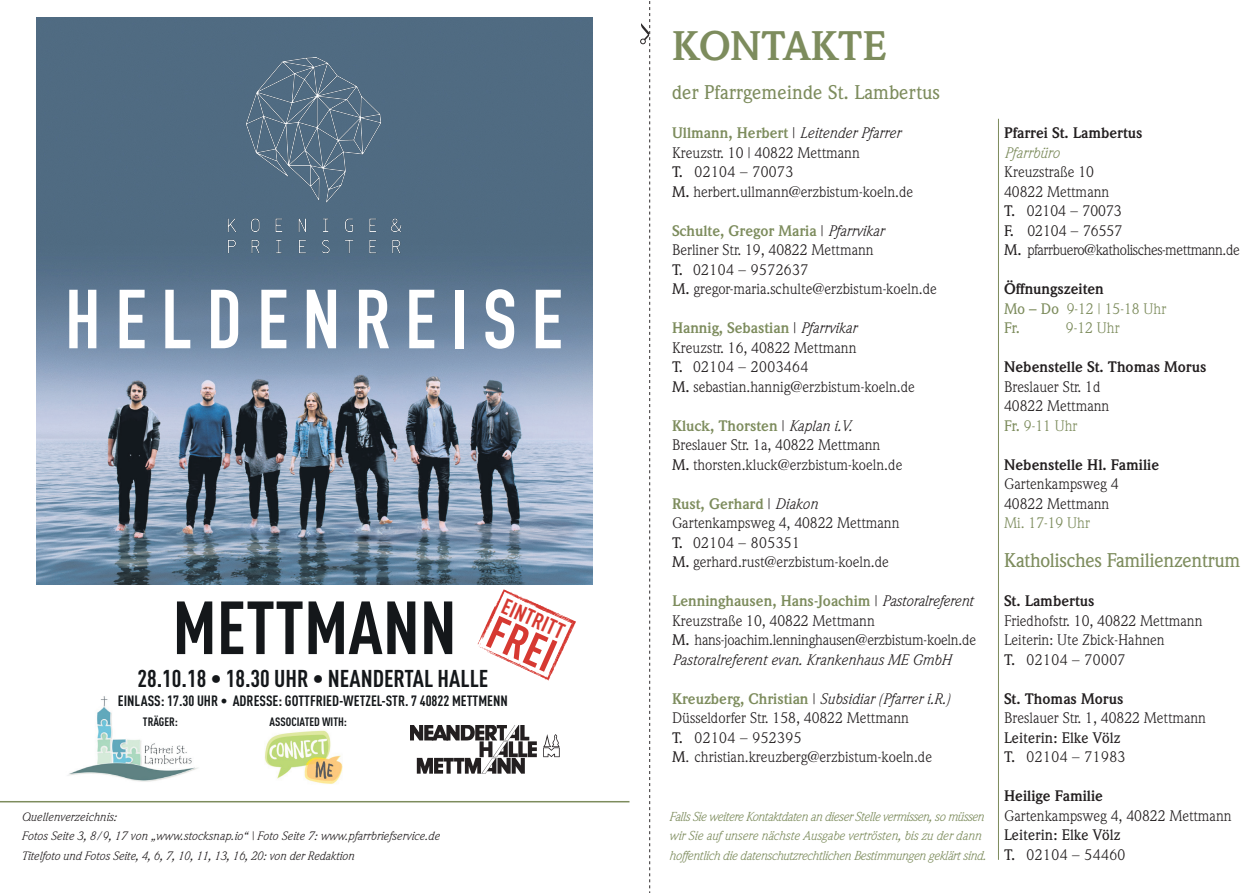
<style>
.page{position:relative;width:1259px;height:893px;background:#fff}
.page>*{position:absolute;margin:0;border:0;box-sizing:border-box;transform-origin:0 0}
.t1{font:700 82.2px "DIN Condensed";color:#fff}
.t2{font:700 condensed 73.95px "DIN Pro";color:#14171a}
.t3{font:700 condensed 46.2px "DIN Pro";color:#d63932}
.t4{font:700 40.5px "Weidemann";color:#7d8c5d}
.t5{font:700 condensed 24px "DIN Pro";color:#14171a}
.t6{font:700 condensed 22.05px "DIN Pro";color:#d63931}
.t7{font:500 19.5px "Weidemann";color:#7d8c5d}
.t8{font:500 19.5px "Weidemann";letter-spacing:-.02em;color:#7d8c5d}
.t9{font:15px/19.5px "Weidemann";color:#231f20}
.t10{font:700 15px/19.5px "Weidemann";color:#231f20}
.t11{font:15px/19.5px "Weidemann";letter-spacing:.03em;color:#231f20}
.t12{font:500 15px/19.5px "Weidemann";color:#231f20}
.t13{font:15px "Weidemann";color:#7d8c5d}
.t14{font:italic 15px "Weidemann";color:#7d8c5d}
.t15{font:700 condensed 14.85px "DIN Pro";color:#14171a}
.t16{font:italic 12.75px/19.5px "Weidemann";letter-spacing:-.03em;color:#7d8c5d}
.t17{font:italic 12px/19.5px "Weidemann";color:#231f20}
.t18{font:700 condensed 12px "DIN Pro";color:#14171a}
.s1{font-weight:700;color:#7d8c5d}
.s2{font-style:italic}
.s3{font-weight:500}
.s4{font-weight:500;color:#7d8c5d}
.s5{font-weight:400;color:#7d8c5d}
.s6{color:#7d8c5d}
.s7{font-weight:400}
</style>
<div class="page">
<svg style="left:477px;top:589px;width:99px;height:92px"></svg>
<img style="left:68px;top:696px;width:130px;height:86px">
<img style="left:37px;top:18px;width:555px;height:567px">
<img style="left:226px;top:58px;width:176px;height:198px">
<svg style="left:543px;top:734px;width:17px;height:23px"></svg>
<svg style="left:410px;top:725px;width:127px;height:49px"></svg>
<img style="left:265px;top:730px;width:77px;height:54px">
<svg style="left:640px;top:1px;width:10px;height:892px"></svg>
<hr style="left:998px;top:119px;width:1px;height:741px;background:#7d8c5d">
<hr style="left:0;top:801px;width:629px;height:1px;background:#7d8c5d">
<h1 class="t1" style="left:65px;top:271px;width:498px">H E L D E N R E I S E</h1>
<h3 class="t6" style="left:510px;top:590px;width:68px;rotate:24deg">EINTRITT</h3>
<h2 class="t2" style="left:172px;top:572px;width:286px">METTMANN</h2>
<h3 class="t5" style="left:137px;top:661px;width:352px">28.10.18 • 18.30 UHR • NEANDERTAL HALLE</h3>
<p class="t15" style="left:118px;top:689px;width:391px">EINLASS: 17.30 UHR • ADRESSE: GOTTFRIED-WETZEL-STR. 7 40822 METTMENN</p>
<p class="t18" style="left:143px;top:713px;width:37px">TRÄGER:</p>
<p class="t18" style="left:269px;top:713px;width:79px">ASSOCIATED WITH:</p>
<h3 class="t3" style="left:504px;top:598px;width:71px;rotate:24deg">FREI</h3>
<p class="t17" style="left:21px;top:807px;width:420px">Quellenverzeichnis:<br>Fotos Seite 3, 8/9, 17 von „www.stocksnap.io“ | Foto Seite 7: www.pfarrbriefservice.de<br>Titelfoto und Fotos Seite, 4, 6, 7, 10, 11, 13, 16, 20: von der Redaktion</p>
<h3 class="t4" style="left:672px;top:22px;width:216px">Kontakte</h3>
<h3 class="t7" style="left:672px;top:81px;width:270px">der Pfarrgemeinde St. Lambertus</h3>
<p class="t9" style="left:672px;top:123px;width:243px"><span class="s1">Ullmann, Herbert</span> | <span class="s2">Leitender Pfarrer<br></span>Kreuzstr. 10 | 40822 Mettmann<br><span class="s3">T.</span> 02104 – 70073<br><span class="s3">M.</span> herbert.ullmann@erzbistum-koeln.de</p>
<p class="t11" style="left:672px;top:221px;width:266px"><span class="s1">Schulte, Gregor Maria</span> | <span class="s2">Pfarrvikar<br></span>Berliner Str. 19, 40822 Mettmann<br><span class="s3">T.</span> 02104 – 9572637<br><span class="s3">M.</span> gregor-maria.schulte@erzbistum-koeln.de</p>
<p class="t9" style="left:672px;top:318px;width:244px"><span class="s1">Hannig, Sebastian</span> | <span class="s2">Pfarrvikar<br></span>Kreuzstr. 16, 40822 Mettmann<br><span class="s3">T.</span> 02104 – 2003464<br><span class="s3">M.</span> sebastian.hannig@erzbistum-koeln.de</p>
<p class="t9" style="left:672px;top:416px;width:232px"><span class="s1">Kluck, Thorsten</span> | <span class="s2">Kaplan i.V.<br></span>Breslauer Str. 1a, 40822 Mettmann<br><span class="s3">M.</span> thorsten.kluck@erzbistum-koeln.de</p>
<p class="t9" style="left:672px;top:494px;width:229px"><span class="s1">Rust, Gerhard</span> | <span class="s2">Diakon<br></span>Gartenkampsweg 4, 40822 Mettmann<br><span class="s3">T.</span> 02104 – 805351<br><span class="s3">M.</span> gerhard.rust@erzbistum-koeln.de</p>
<p class="t9" style="left:672px;top:591px;width:305px"><span class="s1">Lenninghausen, Hans-Joachim</span> | <span class="s2">Pastoralreferent </span>Kreuzstraße 10, 40822 Mettmann<br><span class="s3">M.</span> hans-joachim.lenninghausen@erzbistum-koeln.de <span class="s2">Pastoralreferent evan. Krankenhaus ME GmbH</span></p>
<p class="t9" style="left:672px;top:689px;width:280px"><span class="s1">Kreuzberg, Christian</span> | <span class="s2">Subsidiar (Pfarrer i.R.)<br></span>Düsseldorfer Str. 158, 40822 Mettmann<br><span class="s3">T.</span> 02104 – 952395<br><span class="s3">M</span>. christian.kreuzberg@erzbistum-koeln.de</p>
<p class="t16" style="left:669px;top:806px;width:318px">Falls Sie weitere Kontaktdaten an dieser Stelle vermissen, so müssen wir Sie auf unsere nächste Ausgabe vertrösten, bis zu der dann hoffentlich die datenschutzrechtlichen Bestimmungen geklärt sind.</p>
<p class="t10" style="left:1004px;top:124px;width:140px">Pfarrei St. Lambertus</p>
<p class="t14" style="left:1004px;top:144px;width:57px">Pfarrbüro</p>
<p class="t9" style="left:1004px;top:162px;width:237px">Kreuzstraße 10<br>40822 Mettmann<br><span class="s3">T.</span> 02104 – 70073<br><span class="s3">F.</span> 02104 – 76557<br><span class="s3">M.</span> pfarrbuero@katholisches-mettmann.de</p>
<p class="t10" style="left:1004px;top:280px;width:164px">Öffnungszeiten<br><span class="s4">Mo – Do</span> <span class="s5">9-12 | 15-18 Uhr<br></span><span class="s4">Fr.</span></p>
<p class="t13" style="left:1066px;top:319px;width:55px">9-12 Uhr</p>
<p class="t10" style="left:1004px;top:358px;width:204px">Nebenstelle St. Thomas Morus</p>
<p class="t9" style="left:1004px;top:377px;width:107px">Breslauer Str. 1d<br>40822 Mettmann<br><span class="s4">Fr.</span> <span class="s6">9-11 Uhr</span></p>
<p class="t10" style="left:1004px;top:455px;width:157px">Nebenstelle Hl. Familie</p>
<p class="t9" style="left:1004px;top:474px;width:116px">Gartenkampsweg 4<br>40822 Mettmann</p>
<p class="t13" style="left:1004px;top:514px;width:87px">Mi. 17-19 Uhr</p>
<h3 class="t8" style="left:1004px;top:549px;width:238px">Katholisches Familienzentrum</h3>
<p class="t10" style="left:1004px;top:592px;width:92px">St. Lambertus</p>
<p class="t9" style="left:1004px;top:611px;width:200px">Friedhofstr. 10, 40822 Mettmann<br>Leiterin: Ute Zbick-Hahnen<br><span class="s3">T.</span> 02104 – 70007</p>
<p class="t10" style="left:1004px;top:689px;width:121px">St. Thomas Morus</p>
<p class="t9" style="left:1004px;top:708px;width:203px">Breslauer Str. 1, 40822 Mettmann</p>
<p class="t12" style="left:1004px;top:728px;width:123px">Leiterin: Elke Völz<br>T. <span class="s7">02104 – 71983</span></p>
<p class="t10" style="left:1004px;top:787px;width:100px">Heilige Familie</p>
<p class="t9" style="left:1004px;top:806px;width:229px">Gartenkampsweg 4, 40822 Mettmann</p>
<p class="t12" style="left:1004px;top:825px;width:123px">Leiterin: Elke Völz<br>T. <span class="s7">02104 – 54460</span></p>
</div>
